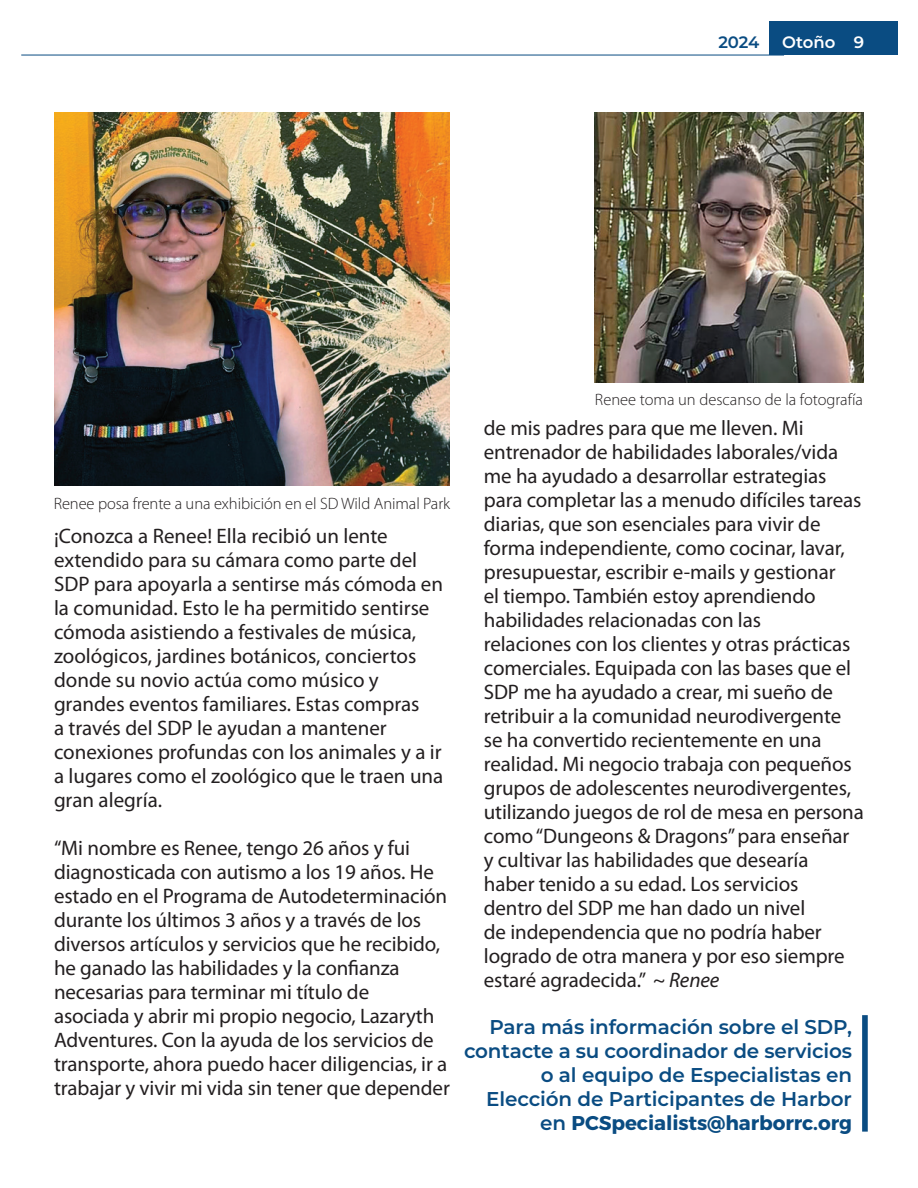
<style>
.page{position:relative;width:918px;height:1188px;background:#fff}
.page>*{position:absolute;margin:0;border:0;box-sizing:border-box;transform-origin:0 0}
.t1{font:21px/24px "Myriad Pro";letter-spacing:-.005em;color:#231f20}
.t2{font:600 19.95px/24px "Montserrat";letter-spacing:-.005em;color:#0a4c82;text-align:right}
.t3{font:300 16.5px "Myriad Pro";letter-spacing:-.005em;color:#231f20}
.t4{font:600 16.5px "Montserrat";color:#fff}
.t5{font:600 16.5px "Montserrat";color:#0a4c82}
.s1{font-style:italic}
.s2{font-weight:700}
</style>
<div class="page">
<hr style="left:21px;top:55px;width:763px;height:1px;background:#0a4c82">
<div style="left:769px;top:22px;width:129px;height:33px;background:#0a4c82"></div>
<img style="left:54px;top:113px;width:396px;height:373px">
<img style="left:594px;top:113px;width:270px;height:270px">
<div style="left:862px;top:1015px;width:6px;height:117px;background:#0a4c82"></div>
<p class="t5" style="left:718px;top:31px;width:43px">2024</p>
<p class="t4" style="left:782px;top:31px;width:83px">Otoño 9</p>
<p class="t3" style="left:54px;top:493px;width:398px">Renee posa frente a una exhibición en el SD Wild Animal Park</p>
<p class="t1" style="left:54px;top:523px;width:391px">¡Conozca a Renee! Ella recibió un lente extendido para su cámara como parte del SDP para apoyarla a sentirse más cómoda en la comunidad. Esto le ha permitido sentirse cómoda asistiendo a festivales de música, zoológicos, jardines botánicos, conciertos donde su novio actúa como músico y grandes eventos familiares. Estas compras<br>a través del SDP le ayudan a mantener conexiones profundas con los animales y a ir a lugares como el zoológico que le traen una gran alegría.</p>
<p class="t1" style="left:54px;top:835px;width:397px">“Mi nombre es Renee, tengo 26 años y fui diagnosticada con autismo a los 19 años. He estado en el Programa de Autodeterminación durante los últimos 3 años y a través de los diversos artículos y servicios que he recibido, he ganado las habilidades y la confianza necesarias para terminar mi título de asociada y abrir mi propio negocio, Lazaryth Adventures. Con la ayuda de los servicios de transporte, ahora puedo hacer diligencias, ir a trabajar y vivir mi vida sin tener que depender</p>
<p class="t3" style="left:595px;top:390px;width:270px">Renee toma un descanso de la fotografía</p>
<p class="t1" style="left:484px;top:415px;width:382px">de mis padres para que me lleven. Mi entrenador de habilidades laborales/vida me ha ayudado a desarrollar estrategias para completar las a menudo difíciles tareas diarias, que son esenciales para vivir de forma independiente, como cocinar, lavar, presupuestar, escribir e-mails y gestionar<br>el tiempo. También estoy aprendiendo habilidades relacionadas con las<br>relaciones con los clientes y otras prácticas comerciales. Equipada con las bases que el SDP me ha ayudado a crear, mi sueño de retribuir a la comunidad neurodivergente se ha convertido recientemente en una realidad. Mi negocio trabaja con pequeños grupos de adolescentes neurodivergentes, utilizando juegos de rol de mesa en persona como “Dungeons &amp; Dragons” para enseñar y cultivar las habilidades que desearía haber tenido a su edad. Los servicios<br>dentro del SDP me han dado un nivel<br>de independencia que no podría haber logrado de otra manera y por eso siempre estaré agradecida.” <span class="s1">~ Renee</span></p>
<p class="t2" style="left:464px;top:1014px;width:389px">Para más información sobre el SDP, contacte a su coordinador de servicios o al equipo de Especialistas en Elección de Participantes de Harbor en <span class="s2">PCSpecialists@harborrc.org</span></p>
</div>
